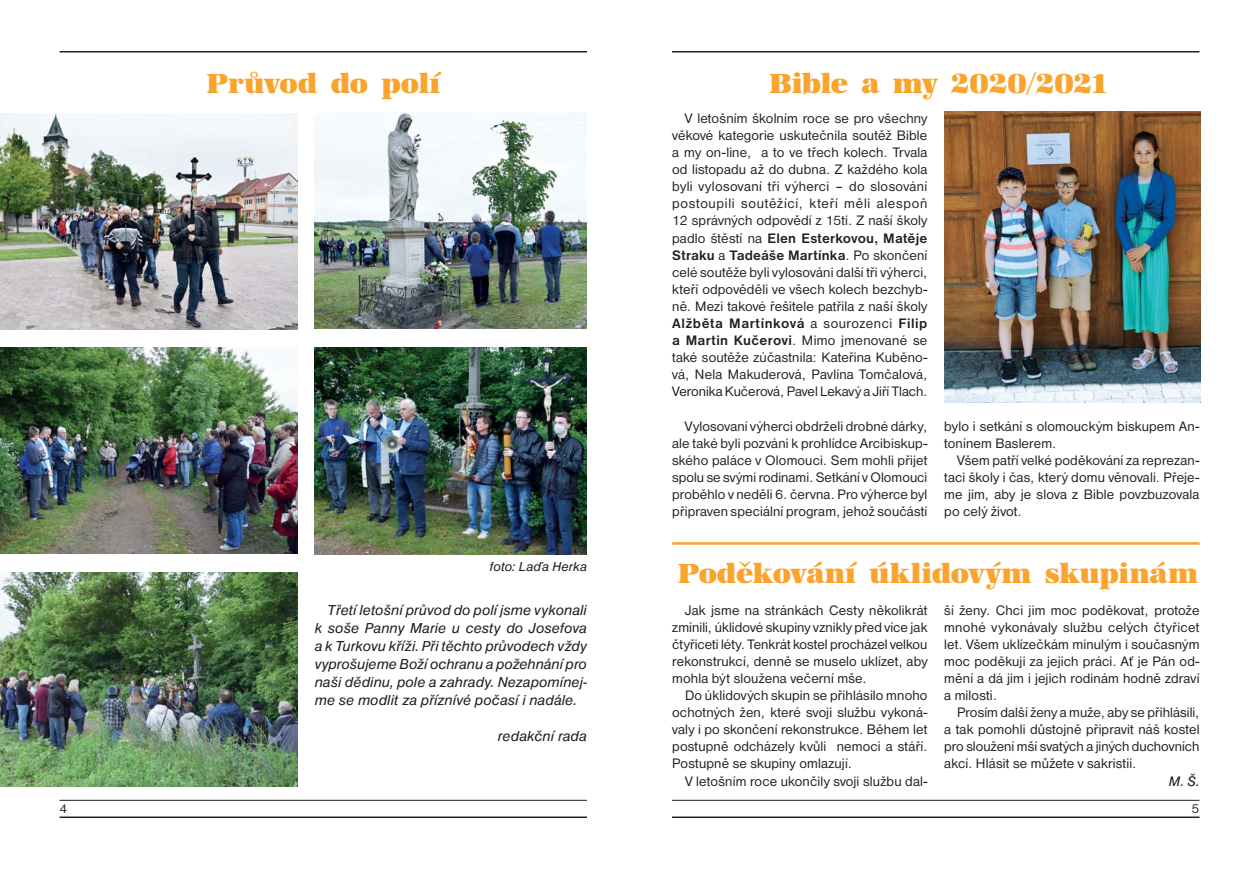
<style>
.page{position:relative;width:1259px;height:893px;background:#fff}
.page>*{position:absolute;margin:0;border:0;box-sizing:border-box;transform-origin:0 0}
.t1{font:28.5px "URW Antiqua Alt TEE Supe";letter-spacing:-.01em;color:#faa42e}
.t2{font:italic 15px/18px "Nimbus San DEE";letter-spacing:.005em;color:#231f20;text-align:justify}
.t3{font:14.25px/17.1px "Nimbus San DEE";letter-spacing:.01em;color:#231f20;text-align:justify}
.t4{font:italic 14.25px "Nimbus San DEE";color:#231f20}
.t5{font:italic 13.5px "Nimbus San DEE";letter-spacing:.01em;color:#231f20}
.t6{font:13.5px "Nimbus San DEE";color:#231f20}
.s1{font-weight:700}
</style>
<div class="page">
<hr style="left:60px;top:51px;width:527px;height:1px;background:#231f20">
<hr style="left:672px;top:51px;width:527px;height:1px;background:#231f20">
<hr style="left:672px;top:816px;width:527px;height:2px;background:#231f20">
<hr style="left:60px;top:816px;width:527px;height:2px;background:#231f20">
<hr style="left:672px;top:800px;width:527px;height:1px;background:#231f20">
<hr style="left:60px;top:800px;width:527px;height:1px;background:#231f20">
<img style="left:0;top:113px;width:298px;height:216px">
<img style="left:315px;top:113px;width:272px;height:216px">
<img style="left:315px;top:348px;width:272px;height:206px">
<img style="left:0;top:573px;width:298px;height:214px">
<img style="left:0;top:348px;width:298px;height:206px">
<img style="left:944px;top:111px;width:256px;height:291px">
<hr style="left:672px;top:542px;width:527px;height:3px;background:#faa42e">
<h1 class="t1" style="left:206px;top:73px;width:235px">Průvod do polí</h1>
<h1 class="t1" style="left:769px;top:73px;width:339px">Bible a my 2020/2021</h1>
<p class="t3" style="left:672px;top:111px;width:257px;text-indent:13px">V letošním školním roce se pro všechny věkové kategorie uskutečnila soutěž Bible a my on-line, a to ve třech kolech. Trvala od listopadu až do dubna. Z každého kola byli vylosovaní tři výherci – do slosování postoupili soutěžící, kteří měli alespoň 12 správných odpovědí z 15ti. Z naší školy padlo štěstí na <span class="s1">Elen Esterkovou, Matěje Straku</span> a <span class="s1">Tadeáše Martínka</span>. Po skončení celé soutěže byli vylosováni další tři výherci, kteří odpověděli ve všech kolech bezchyb&shy;ně. Mezi takové řešitele patřila z naší školy <span class="s1">Alžběta Martínková</span> a sourozenci <span class="s1">Filip a Martin Kučerovi</span>. Mimo jmenované se také soutěže zúčastnila: Kateřina Kuběno&shy;vá, Nela Makuderová, Pavlína Tomčalová, Veronika Kučerová, Pavel Lekavý a Jiří Tlach.</p>
<p class="t3" style="left:672px;top:419px;width:257px;text-indent:13px">Vylosovaní výherci obdrželi drobné dárky, ale také byli pozváni k prohlídce Arcibiskup&shy;ského paláce v Olomouci. Sem mohli přijet spolu se svými rodinami. Setkání v Olomouci proběhlo v neděli 6. června. Pro výherce byl připraven speciální program, jehož součástí</p>
<p class="t3" style="left:944px;top:418px;width:257px">bylo i setkání s olomouckým biskupem An&shy;tonínem Baslerem.</p>
<p class="t3" style="left:944px;top:453px;width:257px;text-indent:13px">Všem patří velké poděkování za reprezan&shy;taci školy i čas, který domu věnovali. Přeje&shy;me jim, aby je slova z Bible povzbuzovala po celý život.</p>
<p class="t5" style="left:489px;top:561px;width:99px">foto: Laďa Herka</p>
<h1 class="t1" style="left:677px;top:563px;width:522px">Poděkování úklidovým skupinám</h1>
<p class="t2" style="left:315px;top:603px;width:274px;text-indent:13px">Třetí letošní průvod do polí jsme vykonali k soše Panny Marie u cesty do Josefova a k Turkovu kříži. Při těchto průvodech vždy vyprošujeme Boží ochranu a požehnání pro naši dědinu, pole a zahrady. Nezapomínej&shy;me se modlit za příznívé počasí i nadále.</p>
<p class="t2" style="left:498px;top:729px;width:90px">redakční rada</p>
<p class="t3" style="left:672px;top:602px;width:257px;text-indent:13px">Jak jsme na stránkách Cesty několikrát zmínili, úklidové skupiny vznikly před více jak čtyřiceti léty. Tenkrát kostel procházel velkou rekonstrukcí, denně se muselo uklízet, aby mohla být sloužena večerní mše.</p>
<p class="t3" style="left:672px;top:688px;width:257px;text-indent:13px">Do úklidových skupin se přihlásilo mnoho ochotných žen, které svoji službu vykoná&shy;valy i po skončení rekonstrukce. Během let postupně odcházely kvůli nemoci a stáří.<br>Postupně se skupiny omlazují.</p>
<p class="t3" style="left:685px;top:773px;width:244px">V letošním roce ukončily svoji službu dal-</p>
<p class="t3" style="left:944px;top:602px;width:257px">ší ženy. Chci jim moc poděkovat, protože mnohé vykonávaly službu celých čtyřicet let. Všem uklízečkám minulým i současným moc poděkuji za jejich práci. Ať je Pán od&shy;mění a dá jim i jejich rodinám hodně zdraví a milosti.</p>
<p class="t3" style="left:944px;top:705px;width:257px;text-indent:13px">Prosím další ženy a muže, aby se přihlásili, a tak pomohli důstojně připravit náš kostel pro sloužení mší svatých a jiných duchovních akcí. Hlásit se můžete v sakristii.</p>
<p class="t4" style="left:1169px;top:775px;width:32px">M. Š.</p>
<p class="t6" style="left:60px;top:803px;width:9px">4</p>
<p class="t6" style="left:1191px;top:803px;width:9px">5</p>
</div>
